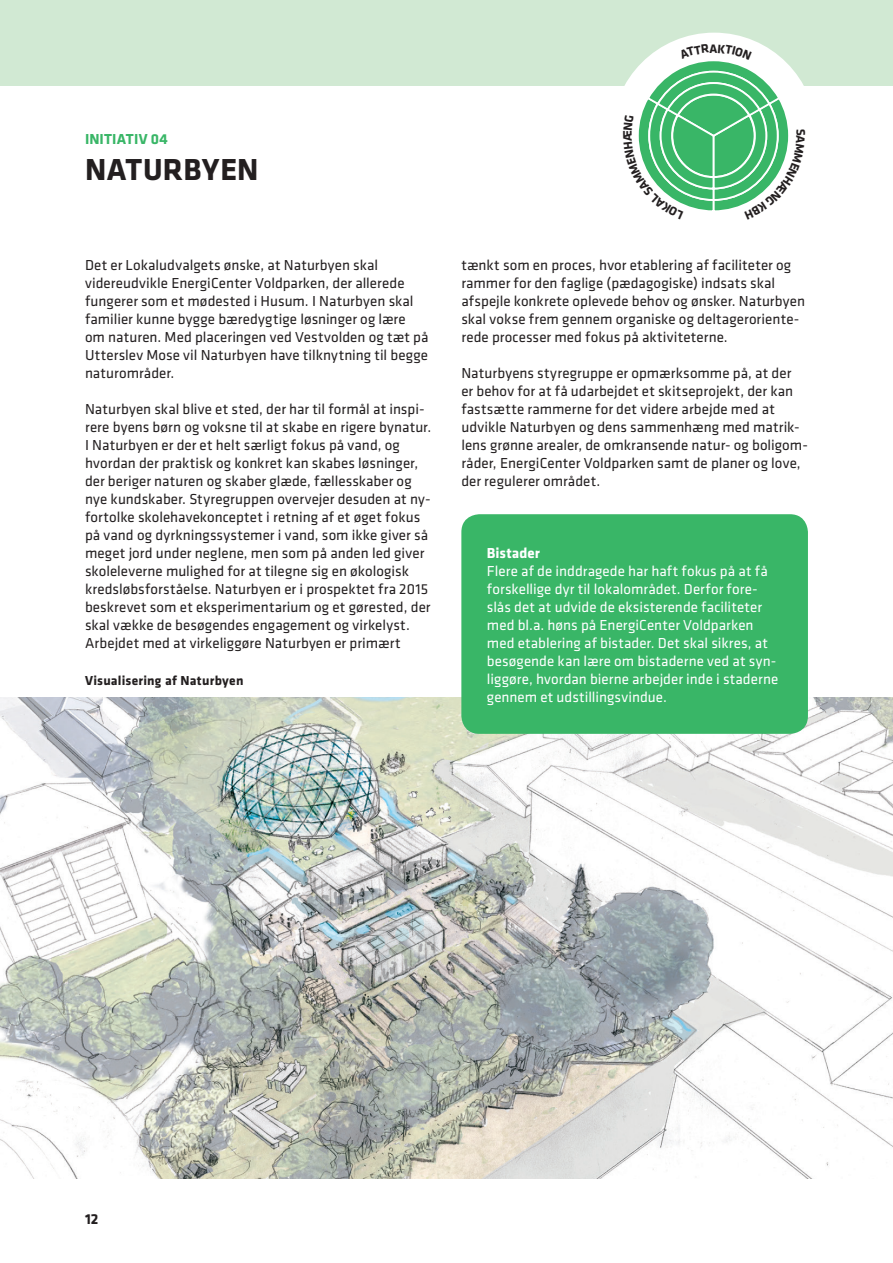
<style>
.page{position:relative;width:893px;height:1263px;background:#fff}
.page>*{position:absolute;margin:0;border:0;box-sizing:border-box;transform-origin:0 0}
.t1{font:700 31.5px "Klavika";letter-spacing:.015em;color:#231f20}
.t2{font:15px/18px "Klavika";letter-spacing:.005em;color:#231f20}
.t3{font:15px/18px "Klavika";color:#fff}
.t4{font:700 15px "Klavika";letter-spacing:.015em;color:#39b667}
.t5{font:700 15px "Klavika";letter-spacing:.005em;color:#fff}
.t6{font:700 15px "Klavika";color:#231f20}
.t7{font:700 13.5px "Klavika";letter-spacing:.015em;color:#231f20}
</style>
<div class="page">
<img style="left:0;top:697px;width:893px;height:481px">
<div style="left:0;top:0;width:893px;height:85px;background:#d1e9d3"></div>
<div style="left:612px;top:33px;width:204px;height:204px;background:#fff;border-radius:50%"></div>
<div style="left:461px;top:514px;width:347px;height:220px;background:#39b667;border-radius:18px"></div>
<svg style="left:623px;top:44px;width:182px;height:167px"></svg>
<p class="t4" style="left:85px;top:131px;width:84px">INITIATIV 04</p>
<h1 class="t1" style="left:85px;top:152px;width:175px">NATURBYEN</h1>
<p class="t2" style="left:85px;top:256px;width:345px">Det er Lokaludvalgets ønske, at Naturbyen skal videreudvikle EnergiCenter Voldparken, der allerede fungerer som et mødested i Husum. I Naturbyen skal familier kunne bygge bæredygtige løsninger og lære om naturen. Med placeringen ved Vestvolden og tæt på Utterslev Mose vil Naturbyen have tilknytning til begge naturområder.</p>
<p class="t2" style="left:85px;top:400px;width:348px">Naturbyen skal blive et sted, der har til formål at inspi&shy;rere byens børn og voksne til at skabe en rigere bynatur.<br>I Naturbyen er der et helt særligt fokus på vand, og hvordan der praktisk og konkret kan skabes løsninger, der beriger naturen og skaber glæde, fællesskaber og nye kundskaber. Styregruppen overvejer desuden at ny&shy;fortolke skolehavekonceptet i retning af et øget fokus på vand og dyrkningssystemer i vand, som ikke giver så meget jord under neglene, men som på anden led giver skoleleverne mulighed for at tilegne sig en økologisk kredsløbsforståelse. Naturbyen er i prospektet fra 2015 beskrevet som et eksperimentarium og et gørested, der skal vække de besøgendes engagement og virkelyst.<br>Arbejdet med at virkeliggøre Naturbyen er primært</p>
<p class="t7" style="left:85px;top:673px;width:160px">Visualisering af Naturbyen</p>
<p class="t2" style="left:461px;top:256px;width:345px">tænkt som en proces, hvor etablering af faciliteter og rammer for den faglige (pædagogiske) indsats skal afspejle konkrete oplevede behov og ønsker. Naturbyen skal vokse frem gennem organiske og deltageroriente&shy;rede processer med fokus på aktiviteterne.</p>
<p class="t2" style="left:461px;top:364px;width:348px">Naturbyens styregruppe er opmærksomme på, at der<br>er behov for at få udarbejdet et skitseprojekt, der kan fastsætte rammerne for det videre arbejde med at udvikle Naturbyen og dens sammenhæng med matrik&shy;lens grønne arealer, de omkransende natur- og boligom&shy;råder, EnergiCenter Voldparken samt de planer og love, der regulerer området.</p>
<p class="t5" style="left:487px;top:545px;width:55px">Bistader</p>
<p class="t3" style="left:487px;top:562px;width:293px">Flere af de inddragede har haft fokus på at få forskellige dyr til lokalområdet. Derfor fore&shy;slås det at udvide de eksisterende faciliteter med bl.a. høns på EnergiCenter Voldparken med etablering af bistader. Det skal sikres, at besøgende kan lære om bistaderne ved at syn&shy;liggøre, hvordan bierne arbejder inde i staderne gennem et udstillingsvindue.</p>
<p class="t6" style="left:85px;top:1211px;width:15px">12</p>
</div>
